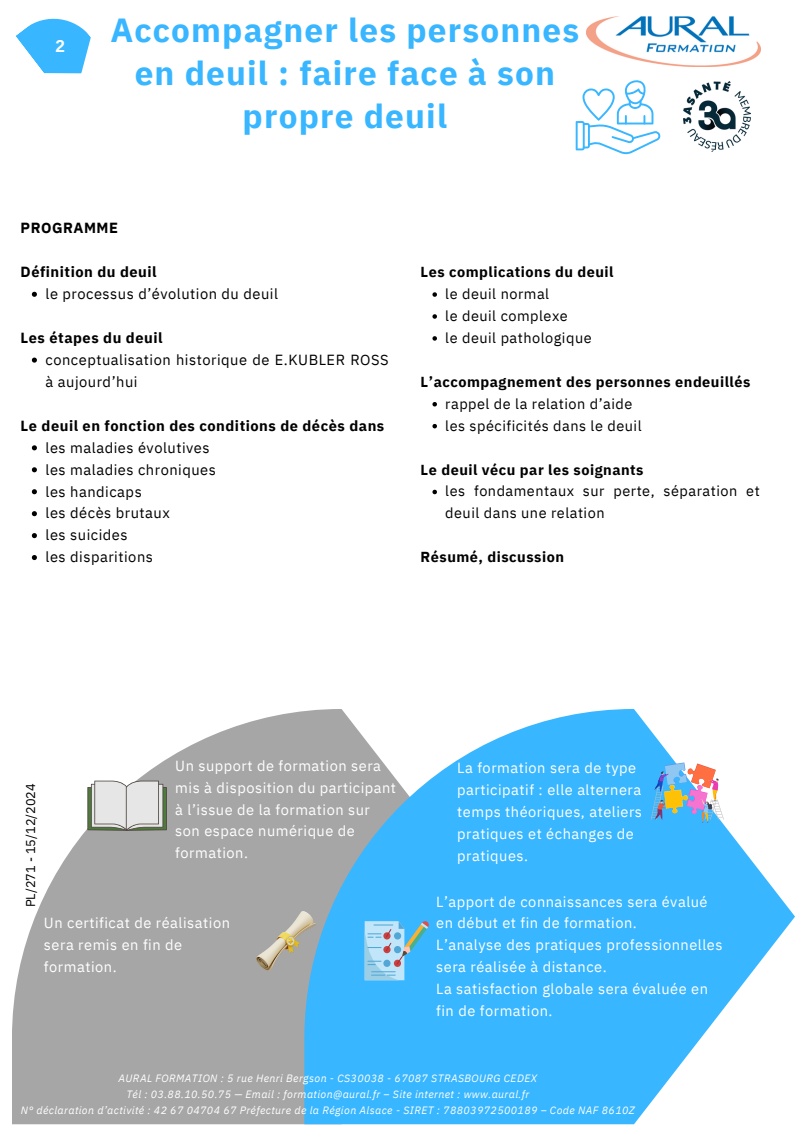
<style>
.page{position:relative;width:795px;height:1125px;background:#fff}
.page>*{position:absolute;margin:0;border:0;box-sizing:border-box;transform-origin:0 0}
.t1{font:700 33.38px/43px "IBM Plex Sans";letter-spacing:.035em;color:#38b6ff;text-align:center}
.t2{font:700 17.1px "Arimo";color:#fff}
.t3{font:14.62px/21.9px "IBM Plex Sans";letter-spacing:.035em;color:#fff}
.t4{font:14.62px/21.9px "IBM Plex Sans";letter-spacing:.035em;color:#000}
.t5{font:700 14.62px "IBM Plex Sans";letter-spacing:.035em;color:#000}
.t6{font:14.48px/21.9px "IBM Plex Sans";letter-spacing:.035em;color:#000}
.t7{font:700 14.48px "IBM Plex Sans";letter-spacing:.035em;color:#000}
.t8{font:12.75px "IBM Plex Sans";color:#000}
.t9{font:italic 10.65px "IBM Plex Sans";letter-spacing:.035em;color:#fff}
</style>
<div class="page">
<svg style="left:12px;top:711px;width:292px;height:413px;fill:#a6a6a6"></svg>
<svg style="left:304px;top:709px;width:490px;height:415px;fill:#38b6ff"></svg>
<img style="left:650px;top:762px;width:73px;height:61px">
<img style="left:256px;top:912px;width:60px;height:59px">
<svg style="left:87px;top:781px;width:80px;height:50px"></svg>
<svg style="left:364px;top:921px;width:65px;height:59px"></svg>
<svg style="left:32px;top:292px;width:5px;height:5px"></svg>
<svg style="left:32px;top:358px;width:5px;height:5px"></svg>
<svg style="left:32px;top:445px;width:5px;height:5px"></svg>
<svg style="left:32px;top:467px;width:5px;height:5px"></svg>
<svg style="left:32px;top:489px;width:5px;height:5px"></svg>
<svg style="left:32px;top:511px;width:5px;height:5px"></svg>
<svg style="left:32px;top:533px;width:5px;height:5px"></svg>
<svg style="left:32px;top:555px;width:5px;height:5px"></svg>
<svg style="left:16px;top:18px;width:75px;height:56px"></svg>
<svg style="left:432px;top:292px;width:5px;height:5px"></svg>
<svg style="left:432px;top:314px;width:5px;height:5px"></svg>
<svg style="left:432px;top:336px;width:5px;height:5px"></svg>
<svg style="left:432px;top:402px;width:5px;height:4px"></svg>
<svg style="left:432px;top:424px;width:5px;height:4px"></svg>
<svg style="left:432px;top:490px;width:5px;height:4px"></svg>
<img style="left:586px;top:17px;width:173px;height:49px">
<svg style="left:575px;top:80px;width:85px;height:74px"></svg>
<img style="left:683px;top:82px;width:67px;height:70px">
<p class="t2" style="left:55px;top:36px;width:11px">2</p>
<h4 class="t1" style="left:110px;top:8px;width:470px">Accompagner les personnes en deuil : faire face à son propre deuil</h4>
<h3 class="t5" style="left:21px;top:218px;width:99px">PROGRAMME</h3>
<p class="t5" style="left:21px;top:262px;width:137px">Définition du deuil</p>
<h4 class="t4" style="left:45px;top:283px;width:234px">le processus d’évolution du deuil</h4>
<p class="t5" style="left:21px;top:328px;width:143px">Les étapes du deuil</p>
<h4 class="t4" style="left:45px;top:348px;width:344px">conceptualisation historique de E.KUBLER ROSS à aujourd’hui</h4>
<p class="t5" style="left:21px;top:416px;width:365px">Le deuil en fonction des conditions de décès dans</p>
<p class="t4" style="left:45px;top:436px;width:165px">les maladies évolutives</p>
<p class="t4" style="left:45px;top:458px;width:172px">les maladies chroniques</p>
<p class="t4" style="left:45px;top:480px;width:98px">les handicaps</p>
<p class="t4" style="left:45px;top:502px;width:126px">les décès brutaux</p>
<p class="t4" style="left:45px;top:524px;width:84px">les suicides</p>
<h4 class="t4" style="left:45px;top:546px;width:109px">les disparitions</h4>
<p class="t7" style="left:420px;top:262px;width:194px">Les complications du deuil</p>
<p class="t6" style="left:445px;top:283px;width:105px">le deuil normal</p>
<h3 class="t6" style="left:445px;top:305px;width:124px">le deuil complexe</h3>
<p class="t6" style="left:445px;top:327px;width:148px">le deuil pathologique</p>
<p class="t7" style="left:420px;top:372px;width:331px">L’accompagnement des personnes endeuillés</p>
<h4 class="t6" style="left:445px;top:392px;width:188px">rappel de la relation d’aide</h4>
<h3 class="t6" style="left:445px;top:414px;width:198px">les spécificités dans le deuil</h3>
<h4 class="t7" style="left:420px;top:460px;width:224px">Le deuil vécu par les soignants</h4>
<h3 class="t6" style="left:445px;top:480px;width:316px">les fondamentaux sur perte, séparation et deuil dans une relation</h3>
<p class="t7" style="left:420px;top:547px;width:145px">Résumé, discussion</p>
<p class="t8" style="left:22px;top:907px;width:125px;rotate:-90deg">PL/271 - 15/12/2024</p>
<p class="t3" style="left:175px;top:754px;width:222px">Un support de formation sera mis à disposition du participant à l’issue de la formation sur son espace numérique de formation.</p>
<p class="t3" style="left:44px;top:912px;width:187px">Un certificat de réalisation sera remis en fin de formation.</p>
<p class="t3" style="left:457px;top:757px;width:186px">La formation sera de type participatif : elle alternera temps théoriques, ateliers pratiques et échanges de pratiques.</p>
<h2 class="t3" style="left:436px;top:890px;width:288px">L’apport de connaissances sera évalué en début et fin de formation.<br>L’analyse des pratiques professionnelles sera réalisée à distance.<br>La satisfaction globale sera évaluée en fin de formation.</h2>
<h1 class="t9" style="left:119px;top:1071px;width:420px">AURAL FORMATION : 5 rue Henri Bergson - CS30038 - 67087 STRASBOURG CEDEX</h1>
<p class="t9" style="left:126px;top:1087px;width:404px">Tél : 03.88.10.50.75 — Email : formation@aural.fr – Site internet : www.aural.fr</p>
<p class="t9" style="left:21px;top:1103px;width:615px">N° déclaration d’activité : 42 67 04704 67 Préfecture de la Région Alsace - SIRET : 78803972500189 – Code NAF 8610Z</p>
</div>
